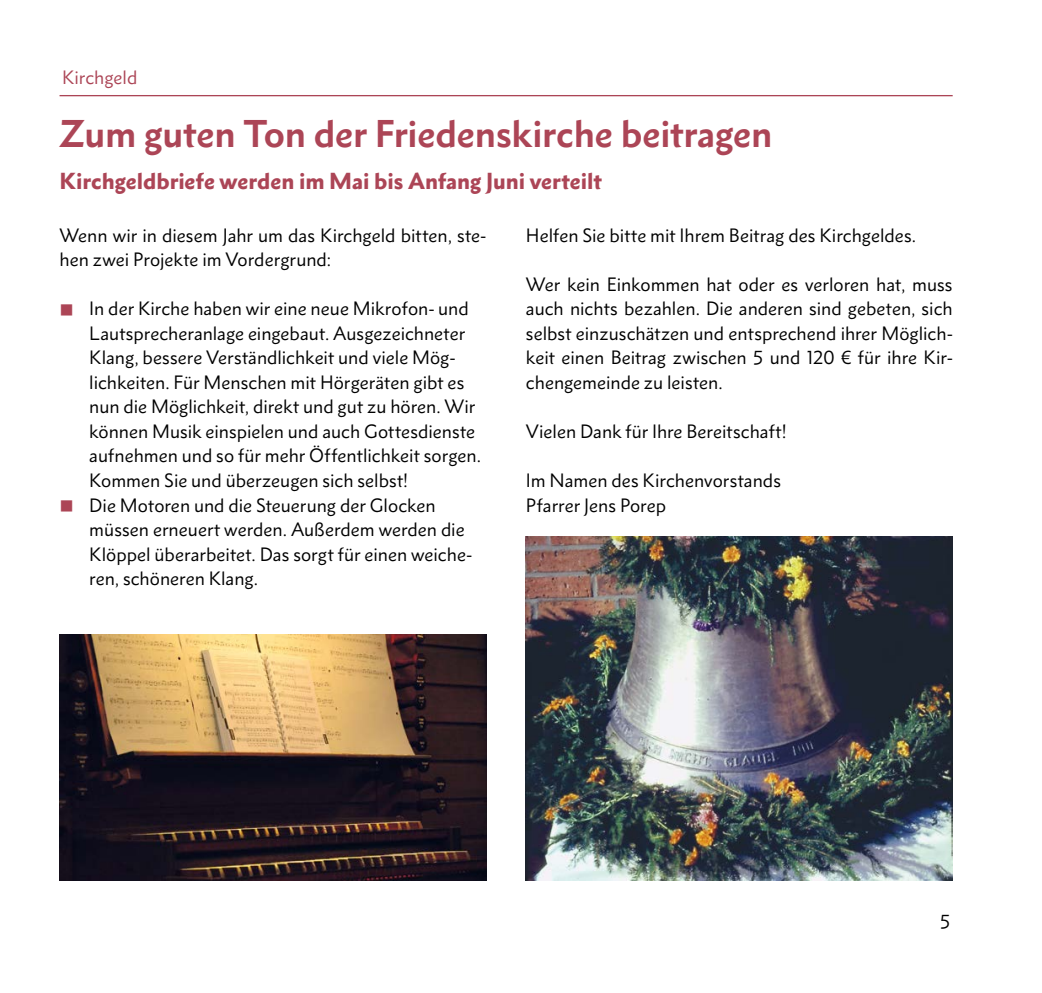
<style>
.page{position:relative;width:1042px;height:993px;background:#fff}
.page>*{position:absolute;margin:0;border:0;box-sizing:border-box;transform-origin:0 0}
.t1{font:700 35px "Metro Nova Pro";letter-spacing:-.01em;color:#ac4556}
.t2{font:900 21px "Metro Nova Pro";color:#ac4556}
.t3{font:17.5px/24.5px "Metro Nova Pro";color:#000}
.t4{font:17.5px "Metro Nova Pro";color:#ac4556}
</style>
<div class="page">
<hr style="left:60px;top:95px;width:892px;height:1px;background:#ac4556">
<img style="left:526px;top:536px;width:426px;height:343px">
<img style="left:60px;top:634px;width:426px;height:245px">
<p class="t4" style="left:62px;top:67px;width:77px">Kirchgeld</p>
<h1 class="t1" style="left:60px;top:111px;width:714px">Zum guten Ton der Friedenskirche beitragen</h1>
<p class="t2" style="left:60px;top:167px;width:544px">Kirchgeldbriefe werden im Mai bis Anfang Juni verteilt</p>
<p class="t3" style="left:60px;top:223px;width:428px">Wenn wir in diesem Jahr um das Kirchgeld bitten, ste&shy;hen zwei Projekte im Vordergrund:</p>
<p class="t3" style="left:89px;top:296px;width:393px">In der Kirche haben wir eine neue Mikrofon- und Lautsprecheranlage eingebaut. Ausgezeichneter Klang, bessere Verständlichkeit und viele Mög&shy;lichkeiten. Für Menschen mit Hörgeräten gibt es nun die Möglichkeit, direkt und gut zu hören. Wir können Musik einspielen und auch Gottesdienste aufnehmen und so für mehr Öffentlichkeit sorgen.<br>Kommen Sie und überzeugen sich selbst!<br>Die Motoren und die Steuerung der Glocken müssen erneuert werden. Außerdem werden die Klöppel überarbeitet. Das sorgt für einen weiche&shy;ren, schöneren Klang.</p>
<p class="t3" style="left:526px;top:223px;width:392px">Helfen Sie bitte mit Ihrem Beitrag des Kirchgeldes.</p>
<p class="t3" style="left:526px;top:272px;width:428px;text-align:justify">Wer kein Einkommen hat oder es verloren hat, muss auch nichts bezahlen. Die anderen sind gebeten, sich selbst einzuschätzen und entsprechend ihrer Möglich&shy;keit einen Beitrag zwischen 5 und 120 € für ihre Kir&shy;chengemeinde zu leisten.</p>
<p class="t3" style="left:526px;top:419px;width:262px">Vielen Dank für Ihre Bereitschaft!</p>
<p class="t3" style="left:526px;top:468px;width:257px">Im Namen des Kirchenvorstands<br>Pfarrer Jens Porep</p>
<p class="t3" style="left:940px;top:909px;width:12px">5</p>
</div>
